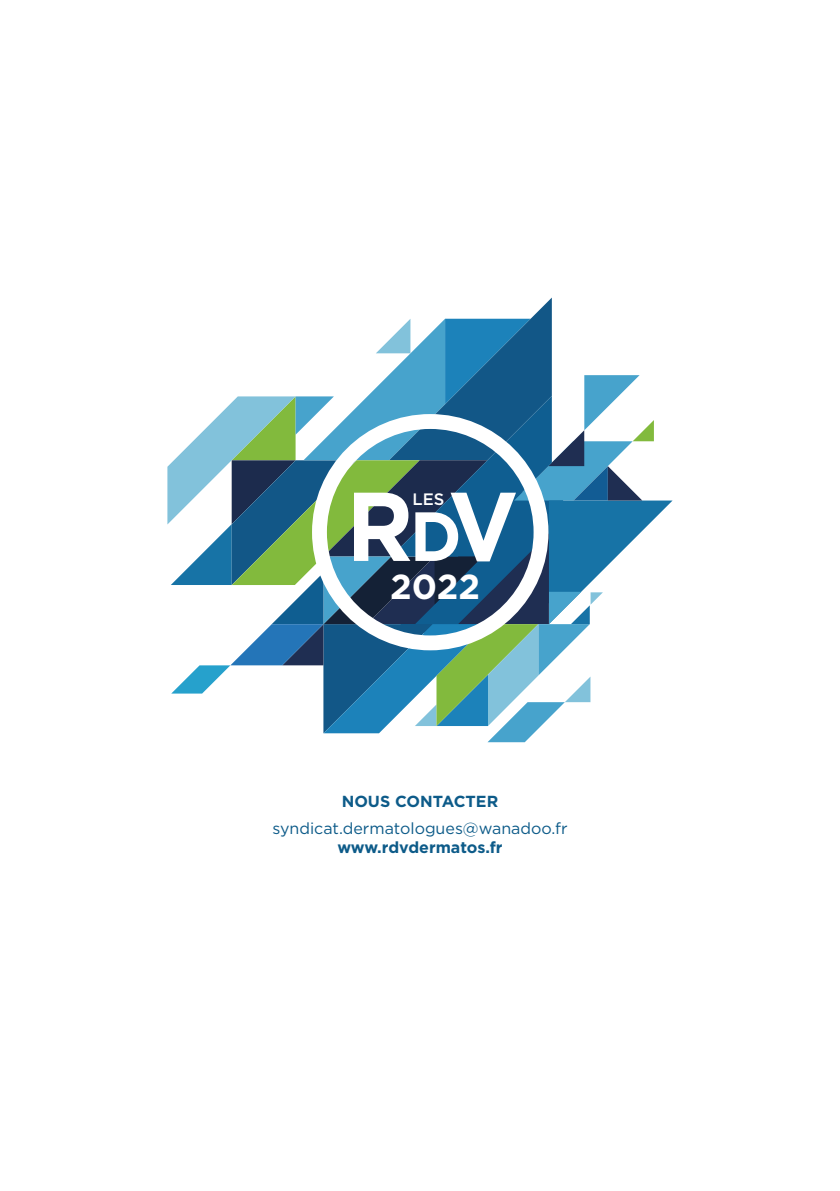
<style>
.page{position:relative;width:840px;height:1191px;background:#fff}
.page>*{position:absolute;margin:0;border:0;box-sizing:border-box;transform-origin:0 0}
.t1{font:700 34.8px "Gotham";color:#fff}
.t2{font:500 16.6px "Gotham";color:#fff}
.t3{font:16px "Gotham";color:#0d5b89}
.t4{font:700 16px "Gotham";color:#0d5b89}
</style>
<div class="page">
<svg style="left:167px;top:297px;width:505px;height:445px"></svg>
<p class="t2" style="left:412px;top:488px;width:33px">LES</p>
<h1 class="t1" style="left:390px;top:564px;width:91px">2022</h1>
<p class="t4" style="left:341px;top:790px;width:158px">NOUS CONTACTER</p>
<p class="t3" style="left:272px;top:818px;width:296px">syndicat.dermatologues@wanadoo.fr</p>
<p class="t4" style="left:337px;top:837px;width:167px">www.rdvdermatos.fr</p>
</div>
